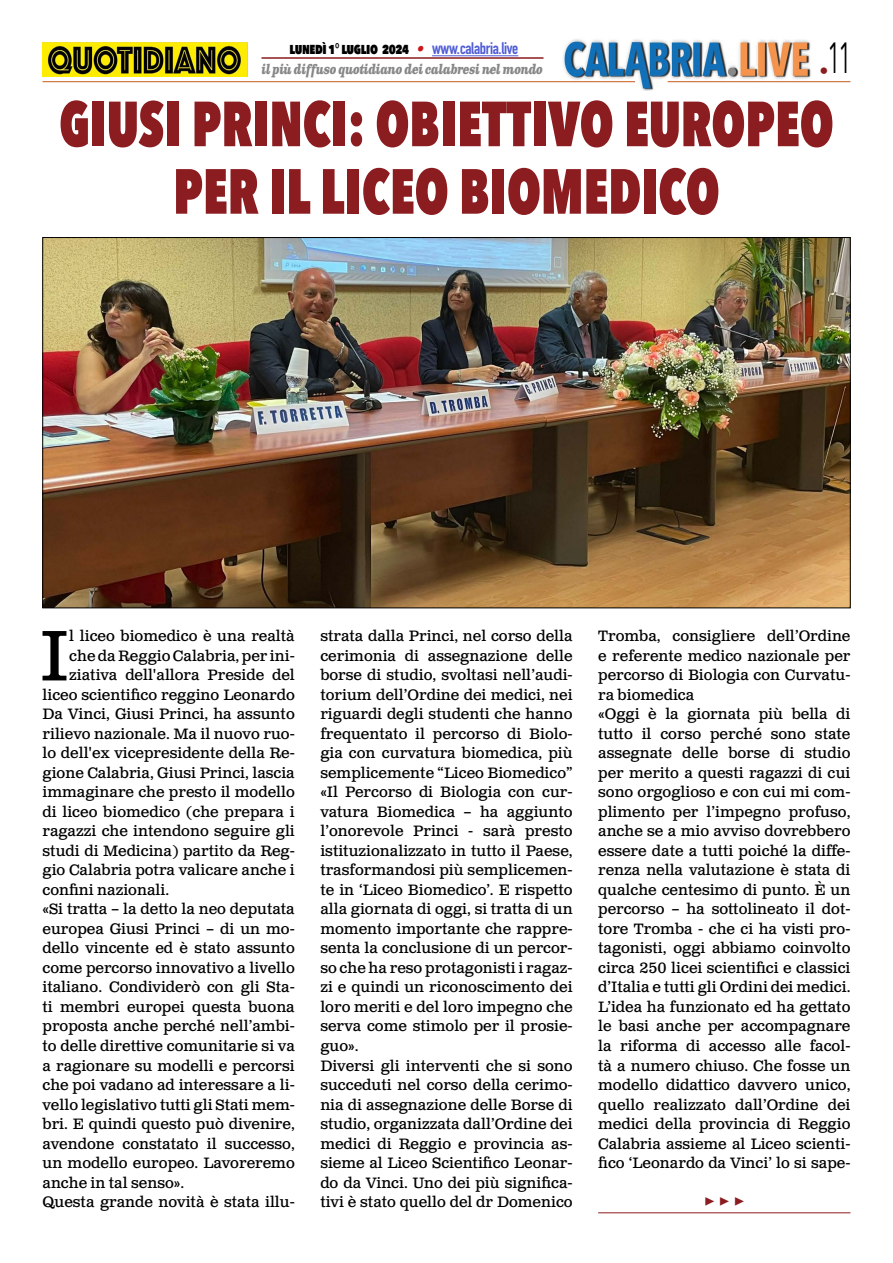
<style>
.page{position:relative;width:893px;height:1263px;background:#fff}
.page>*{position:absolute;margin:0;border:0;box-sizing:border-box;transform-origin:0 0}
.t1{font:71.25px "Clarendon Text Pro";color:#000}
.t2{font:800 63px/67.5px "Avenir Next Condensed";color:#8b1c1f;text-align:center;scale:.84 1}
.t3{font:43.5px "Avenir Next Condensed";color:#000;scale:.55 1}
.t4{font:700 18px "Minion Pro";color:#8b1c1f}
.t5{font:15px/19.5px "Clarendon Text Pro";color:#000}
.t6{font:800 15px "Avenir Next Condensed";letter-spacing:-.03em;color:#000;scale:.9 1}
.t7{font:italic 700 13.5px "Clarendon Text Pro";letter-spacing:-.05em;color:#878787;scale:.79 1}
.s1{font-family:"Clarendon Text Pro";font-weight:700;font-style:italic;color:#ca181a}
.s2{font-family:"DIN Condensed";font-weight:700;font-size:16.5px;color:#4f5cd6}
</style>
<div class="page">
<img style="left:563px;top:39px;width:248px;height:51px">
<hr style="left:43px;top:81px;width:592px;height:1px;background:#c85a19">
<hr style="left:668px;top:81px;width:182px;height:1px;background:#c85a19">
<hr style="left:432px;top:55px;width:86px;height:1px;background:#4f5cd6">
<hr style="left:261px;top:57px;width:282px;height:2px;background:#8b1c1f">
<img style="left:43px;top:42px;width:204px;height:35px">
<hr style="left:598px;top:1212px;width:252px;height:1px;background:#8b1c1f">
<img style="left:45px;top:239px;width:803px;height:367px">
<h3 class="t3" style="left:820px;top:20px;width:58px"><sub>•</sub>11</h3>
<p class="t6" style="left:290px;top:39px;width:256px">lunedì 1° luglio 2024 <span class="s1">•</span> <span class="s2">www.calabria.live</span></p>
<p class="t7" style="left:261px;top:61px;width:358px">il più diffuso quotidiano dei calabresi nel mondo</p>
<h2 class="t2" style="left:59px;top:90px;width:923px">GIUSI PRINCI: OBIETTIVO EUROPEO<br>PER IL LICEO BIOMEDICO</h2>
<h1 class="t1" style="left:40px;top:613px;width:31px">I</h1>
<p class="t5" style="left:69px;top:627px;width:227px">l liceo biomedico è una realtà</p>
<p class="t5" style="left:69px;top:647px;width:227px">che da Reggio Calabria, per ini-</p>
<p class="t5" style="left:69px;top:666px;width:227px">ziativa dell'allora Preside del</p>
<p class="t5" style="left:43px;top:686px;width:254px">liceo scientifico reggino Leonardo</p>
<p class="t5" style="left:43px;top:705px;width:254px">Da Vinci, Giusi Princi, ha assunto</p>
<p class="t5" style="left:43px;top:725px;width:254px">rilievo nazionale. Ma il nuovo ruo-</p>
<p class="t5" style="left:43px;top:744px;width:254px">lo dell'ex vicepresidente della Re-</p>
<p class="t5" style="left:43px;top:764px;width:254px">gione Calabria, Giusi Princi, lascia</p>
<p class="t5" style="left:43px;top:783px;width:254px">immaginare che presto il modello</p>
<p class="t5" style="left:43px;top:803px;width:254px">di liceo biomedico (che prepara i</p>
<p class="t5" style="left:43px;top:822px;width:254px">ragazzi che intendono seguire gli</p>
<p class="t5" style="left:43px;top:842px;width:254px">studi di Medicina) partito da Reg-</p>
<p class="t5" style="left:43px;top:861px;width:254px">gio Calabria potra valicare anche i</p>
<p class="t5" style="left:43px;top:881px;width:128px">confini nazionali.</p>
<p class="t5" style="left:43px;top:900px;width:254px">«Si tratta – la detto la neo deputata</p>
<p class="t5" style="left:43px;top:920px;width:254px">europea Giusi Princi – di un mo-</p>
<p class="t5" style="left:43px;top:939px;width:254px">dello vincente ed è stato assunto</p>
<p class="t5" style="left:43px;top:959px;width:254px">come percorso innovativo a livello</p>
<p class="t5" style="left:43px;top:978px;width:254px">italiano. Condividerò con gli Sta-</p>
<p class="t5" style="left:43px;top:998px;width:254px">ti membri europei questa buona</p>
<p class="t5" style="left:43px;top:1017px;width:254px">proposta anche perché nell’ambi-</p>
<p class="t5" style="left:43px;top:1037px;width:254px">to delle direttive comunitarie si va</p>
<p class="t5" style="left:43px;top:1056px;width:254px">a ragionare su modelli e percorsi</p>
<p class="t5" style="left:43px;top:1076px;width:254px">che poi vadano ad interessare a li-</p>
<p class="t5" style="left:43px;top:1095px;width:254px">vello legislativo tutti gli Stati mem-</p>
<p class="t5" style="left:43px;top:1115px;width:254px">bri. E quindi questo può divenire,</p>
<p class="t5" style="left:43px;top:1134px;width:254px">avendone constatato il successo,</p>
<p class="t5" style="left:43px;top:1154px;width:254px">un modello europeo. Lavoreremo</p>
<p class="t5" style="left:43px;top:1173px;width:143px">anche in tal senso».</p>
<p class="t5" style="left:43px;top:1193px;width:254px">Questa grande novità è stata illu-</p>
<p class="t5" style="left:320px;top:627px;width:254px">strata dalla Princi, nel corso della cerimonia di assegnazione delle borse di studio, svoltasi nell’audi&shy;torium dell’Ordine dei medici, nei riguardi degli studenti che hanno frequentato il percorso di Biolo&shy;gia con curvatura biomedica, più semplicemente “Liceo Biomedico” «Il Percorso di Biologia con cur&shy;vatura Biomedica – ha aggiunto l’onorevole Princi - sarà presto istituzionalizzato in tutto il Paese, trasformandosi più semplicemen&shy;te in ‘Liceo Biomedico’. E rispetto alla giornata di oggi, si tratta di un momento importante che rappre&shy;senta la conclusione di un percor&shy;so che ha reso protagonisti i ragaz&shy;zi e quindi un riconoscimento dei loro meriti e del loro impegno che serva come stimolo per il prosie&shy;guo».<br>Diversi gli interventi che si sono succeduti nel corso della cerimo&shy;nia di assegnazione delle Borse di studio, organizzata dall’Ordine dei medici di Reggio e provincia as&shy;sieme al Liceo Scientifico Leonar&shy;do da Vinci. Uno dei più significa&shy;tivi è stato quello del dr Domenico</p>
<p class="t5" style="left:598px;top:627px;width:254px">Tromba, consigliere dell’Ordine e referente medico nazionale per percorso di Biologia con Curvatu&shy;ra biomedica<br>«Oggi è la giornata più bella di tutto il corso perché sono state assegnate delle borse di studio per merito a questi ragazzi di cui sono orgoglioso e con cui mi com&shy;plimento per l’impegno profuso, anche se a mio avviso dovrebbero essere date a tutti poiché la diffe&shy;renza nella valutazione è stata di qualche centesimo di punto. È un percorso – ha sottolineato il dot&shy;tore Tromba - che ci ha visti pro&shy;tagonisti, oggi abbiamo coinvolto circa 250 licei scientifici e classici d’Italia e tutti gli Ordini dei medici.<br>L’idea ha funzionato ed ha gettato le basi anche per accompagnare la riforma di accesso alle facol&shy;tà a numero chiuso. Che fosse un modello didattico davvero unico, quello realizzato dall’Ordine dei medici della provincia di Reggio<br>Calabria assieme al Liceo scienti&shy;fico ‘Leonardo da Vinci’ lo si sape-</p>
<p class="t4" style="left:704px;top:1188px;width:42px">▶ ▶ ▶</p>
</div>
